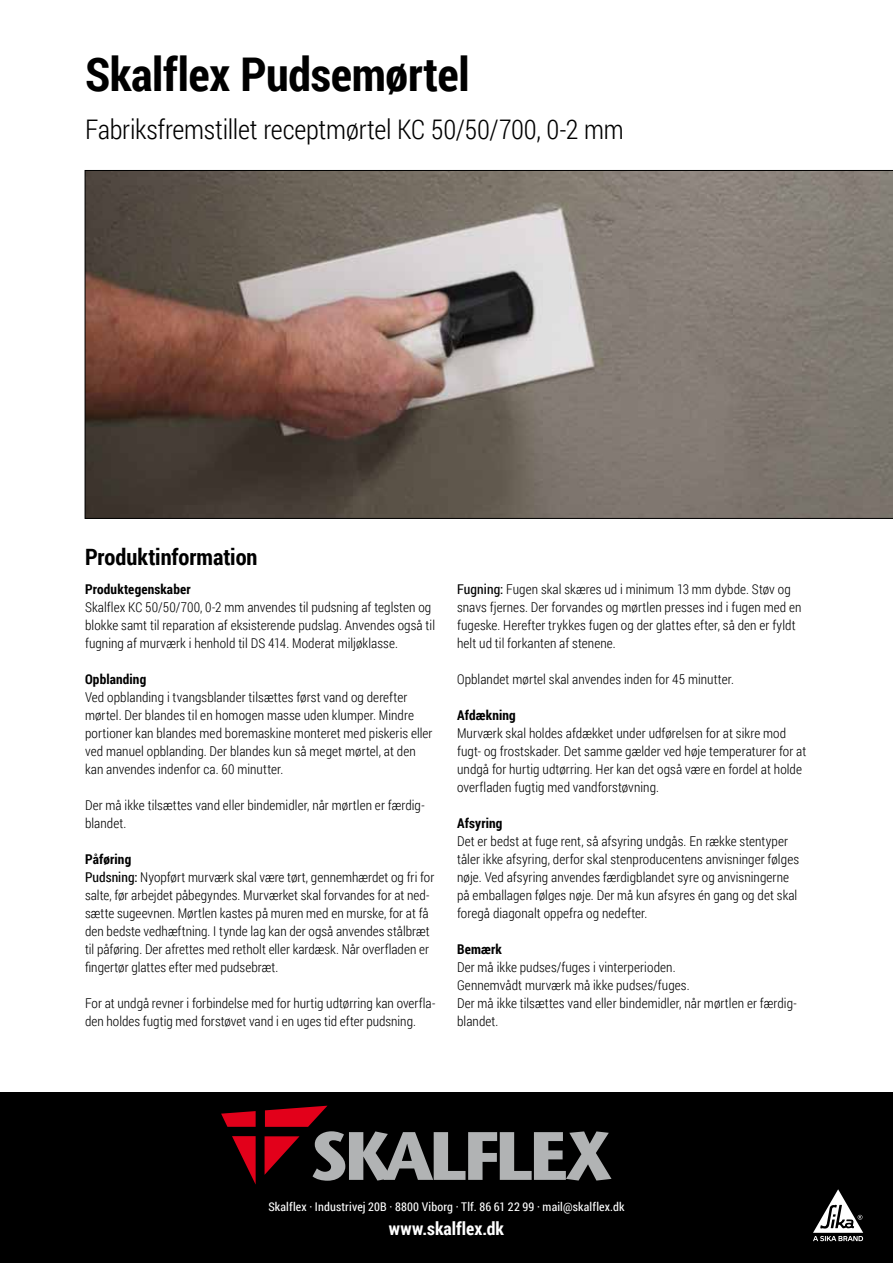
<style>
.page{position:relative;width:893px;height:1263px;background:#fff}
.page>*{position:absolute;margin:0;border:0;box-sizing:border-box;transform-origin:0 0}
.t1{font:700 46.5px "Roboto Condensed";letter-spacing:-.005em;color:#000}
.t2{font:300 27px "Roboto Condensed";letter-spacing:-.01em;color:#000}
.t3{font:700 22.5px "Roboto Condensed";letter-spacing:-.005em;color:#000}
.t4{font:700 18px "Roboto Condensed";color:#fff}
.t5{font:300 13.5px/18px "Roboto Condensed";letter-spacing:.005em;color:#000}
.t6{font:700 13.5px "Roboto Condensed";letter-spacing:.01em;color:#000}
.t7{font:12px "Roboto Condensed";letter-spacing:.015em;color:#fff}
.s1{font-weight:700}
.s2{font-weight:400}
</style>
<div class="page">
<svg style="left:85px;top:170px;width:808px;height:349px;background:#7b6d65"></svg>
<div style="left:0;top:1093px;width:893px;height:170px;background:#000"></div>
<svg style="left:221px;top:1111px;width:35px;height:16px"></svg>
<svg style="left:232px;top:1136px;width:24px;height:48px"></svg>
<svg style="left:265px;top:1106px;width:346px;height:75px"></svg>
<svg style="left:813px;top:1189px;width:50px;height:52px"></svg>
<h1 class="t1" style="left:85px;top:42px;width:386px">Skalflex Pudsemørtel</h1>
<h2 class="t2" style="left:85px;top:111px;width:540px">Fabriksfremstillet receptmørtel KC 50/50/700, 0-2 mm</h2>
<h3 class="t3" style="left:85px;top:541px;width:174px">Produktinformation</h3>
<p class="t6" style="left:85px;top:580px;width:107px">Produktegenskaber</p>
<p class="t5" style="left:85px;top:598px;width:352px">Skalflex KC 50/50/700, 0-2 mm anvendes til pudsning af teglsten og blokke samt til reparation af eksisterende pudslag. Anvendes også til fugning af murværk i henhold til DS 414. Moderat miljøklasse.</p>
<p class="t6" style="left:85px;top:670px;width:63px">Opblanding</p>
<p class="t5" style="left:85px;top:688px;width:349px">Ved opblanding i tvangsblander tilsættes først vand og derefter mørtel. Der blandes til en homogen masse uden klumper. Mindre portioner kan blandes med boremaskine monteret med piskeris eller ved manuel opblanding. Der blandes kun så meget mørtel, at den kan anvendes indenfor ca. 60 minutter.</p>
<p class="t5" style="left:85px;top:796px;width:341px">Der må ikke tilsættes vand eller bindemidler, når mørtlen er færdig&shy;blandet.</p>
<p class="t5" style="left:85px;top:850px;width:351px"><span class="s1">Påføring<br></span><span class="s2">Pudsning:</span> Nyopført murværk skal være tørt, gennemhærdet og fri for salte, før arbejdet påbegyndes. Murværket skal forvandes for at ned&shy;sætte sugeevnen. Mørtlen kastes på muren med en murske, for at få den bedste vedhæftning. I tynde lag kan der også anvendes stålbræt til påføring. Der afrettes med retholt eller kardæsk. Når overfladen er fingertør glattes efter med pudsebræt.</p>
<p class="t5" style="left:85px;top:994px;width:352px">For at undgå revner i forbindelse med for hurtig udtørring kan overfla&shy;den holdes fugtig med forstøvet vand i en uges tid efter pudsning.</p>
<p class="t5" style="left:457px;top:580px;width:346px"><span class="s2">Fugning:</span> Fugen skal skæres ud i minimum 13 mm dybde. Støv og snavs fjernes. Der forvandes og mørtlen presses ind i fugen med en fugeske. Herefter trykkes fugen og der glattes efter, så den er fyldt helt ud til forkanten af stenene.</p>
<p class="t5" style="left:457px;top:670px;width:278px">Opblandet mørtel skal anvendes inden for 45 minutter.</p>
<p class="t6" style="left:457px;top:706px;width:60px">Afdækning</p>
<p class="t5" style="left:457px;top:724px;width:351px">Murværk skal holdes afdækket under udførelsen for at sikre mod fugt- og frostskader. Det samme gælder ved høje temperaturer for at undgå for hurtig udtørring. Her kan det også være en fordel at holde overfladen fugtig med vandforstøvning.</p>
<p class="t6" style="left:457px;top:814px;width:47px">Afsyring</p>
<p class="t5" style="left:457px;top:832px;width:343px">Det er bedst at fuge rent, så afsyring undgås. En række stentyper tåler ikke afsyring, derfor skal stenproducentens anvisninger følges nøje. Ved afsyring anvendes færdigblandet syre og anvisningerne på emballagen følges nøje. Der må kun afsyres én gang og det skal foregå diagonalt oppefra og nedefter.</p>
<p class="t6" style="left:457px;top:940px;width:46px">Bemærk</p>
<p class="t5" style="left:457px;top:958px;width:341px">Der må ikke pudses/fuges i vinterperioden.<br>Gennemvådt murværk må ikke pudses/fuges.<br>Der må ikke tilsættes vand eller bindemidler, når mørtlen er færdig&shy;blandet.</p>
<p class="t7" style="left:268px;top:1198px;width:358px">Skalflex · Industrivej 20B · 8800 Viborg · Tlf. 86 61 22 99 · mail@skalflex.dk</p>
<h3 class="t4" style="left:389px;top:1215px;width:117px">www.skalflex.dk</h3>
</div>
